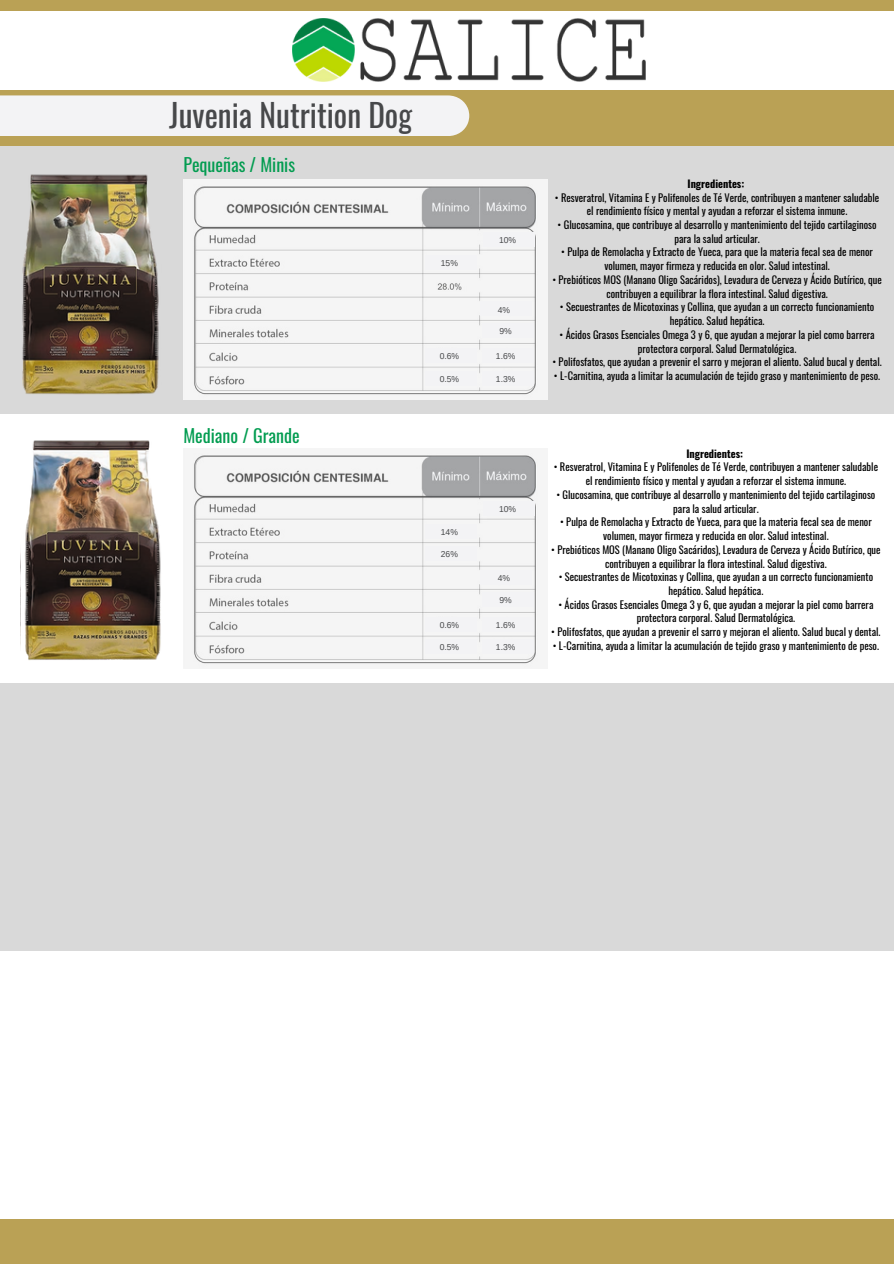
<style>
.page{position:relative;width:894px;height:1264px;background:#fff}
.page>*{position:absolute;margin:0;border:0;box-sizing:border-box;transform-origin:0 0}
.t1{font:31.5px "Oswald";color:#47484a}
.t2{font:18px "Oswald";color:#029c50}
.t3{font:10.5px/13.6px "Oswald";color:#000;text-align:center}
.t4{font:700 10.5px "Oswald";color:#000}
.t5{font:8.55px "Arimo";color:#47484a}
</style>
<div class="page">
<div style="left:0;top:0;width:893px;height:1263px;background:#baa155"></div>
<div style="left:0;top:11px;width:893px;height:78px;background:#fff"></div>
<div style="left:0;top:146px;width:893px;height:268px;background:#d9d9d9"></div>
<div style="left:0;top:950px;width:893px;height:268px;background:#fff"></div>
<div style="left:0;top:682px;width:893px;height:268px;background:#d9d9d9"></div>
<div style="left:0;top:414px;width:893px;height:268px;background:#fff"></div>
<div style="left:0;top:95px;width:469px;height:41px;background:#f3f3f5"></div>
<img style="left:292px;top:19px;width:353px;height:63px">
<img style="left:183px;top:180px;width:364px;height:219px">
<img style="left:0;top:133px;width:162px;height:262px">
<div style="left:425px;top:255px;width:52px;height:15px;background:#f3f3f5"></div>
<div style="left:483px;top:232px;width:52px;height:15px;background:#f3f3f5"></div>
<div style="left:480px;top:301px;width:51px;height:15px;background:#f3f3f5"></div>
<div style="left:482px;top:323px;width:51px;height:15px;background:#f3f3f5"></div>
<div style="left:482px;top:348px;width:51px;height:15px;background:#f3f3f5"></div>
<div style="left:425px;top:348px;width:52px;height:15px;background:#f3f3f5"></div>
<div style="left:482px;top:371px;width:51px;height:14px;background:#f3f3f5"></div>
<div style="left:425px;top:371px;width:52px;height:14px;background:#f3f3f5"></div>
<img style="left:20px;top:440px;width:151px;height:243px">
<img style="left:184px;top:448px;width:354px;height:220px">
<div style="left:425px;top:524px;width:52px;height:14px;background:#f3f3f5"></div>
<div style="left:483px;top:501px;width:52px;height:15px;background:#f3f3f5"></div>
<div style="left:480px;top:570px;width:51px;height:15px;background:#f3f3f5"></div>
<div style="left:482px;top:592px;width:51px;height:14px;background:#f3f3f5"></div>
<div style="left:482px;top:617px;width:51px;height:14px;background:#f3f3f5"></div>
<div style="left:425px;top:617px;width:52px;height:14px;background:#f3f3f5"></div>
<div style="left:482px;top:639px;width:51px;height:15px;background:#f3f3f5"></div>
<div style="left:425px;top:639px;width:52px;height:15px;background:#f3f3f5"></div>
<div style="left:425px;top:546px;width:52px;height:15px;background:#f3f3f5"></div>
<p class="t1" style="left:169px;top:90px;width:244px">Juvenia Nutrition Dog</p>
<p class="t2" style="left:183px;top:150px;width:113px">Pequeñas / Minis</p>
<p class="t2" style="left:183px;top:421px;width:118px">Mediano / Grande</p>
<p class="t5" style="left:441px;top:258px;width:19px">15%</p>
<p class="t5" style="left:499px;top:236px;width:19px">10%</p>
<p class="t5" style="left:497px;top:305px;width:14px">4%</p>
<p class="t5" style="left:499px;top:326px;width:14px">9%</p>
<p class="t5" style="left:439px;top:351px;width:21px">0.6%</p>
<p class="t5" style="left:496px;top:351px;width:21px">1.6%</p>
<p class="t5" style="left:439px;top:374px;width:21px">0.5%</p>
<p class="t5" style="left:496px;top:374px;width:21px">1.3%</p>
<p class="t5" style="left:441px;top:527px;width:19px">14%</p>
<p class="t5" style="left:441px;top:549px;width:19px">26%</p>
<p class="t5" style="left:499px;top:504px;width:19px">10%</p>
<p class="t5" style="left:497px;top:573px;width:14px">4%</p>
<p class="t5" style="left:499px;top:595px;width:14px">9%</p>
<p class="t5" style="left:439px;top:620px;width:21px">0.6%</p>
<p class="t5" style="left:496px;top:620px;width:21px">1.6%</p>
<p class="t5" style="left:439px;top:642px;width:21px">0.5%</p>
<p class="t5" style="left:496px;top:642px;width:21px">1.3%</p>
<p class="t4" style="left:687px;top:175px;width:58px">Ingredientes:</p>
<p class="t3" style="left:555px;top:190px;width:326px">• Resveratrol, Vitamina E y Polifenoles de Té Verde, contribuyen a mantener saludable el rendimiento físico y mental y ayudan a reforzar el sistema inmune.</p>
<p class="t3" style="left:557px;top:217px;width:320px">• Glucosamina, que contribuye al desarrollo y mantenimiento del tejido cartilaginoso para la salud articular.</p>
<p class="t3" style="left:561px;top:245px;width:313px">• Pulpa de Remolacha y Extracto de Yueca, para que la materia fecal sea de menor volumen, mayor firmeza y reducida en olor. Salud intestinal.</p>
<p class="t3" style="left:552px;top:272px;width:331px">• Prebióticos MOS (Manano Oligo Sacáridos), Levadura de Cerveza y Ácido Butírico, que contribuyen a equilibrar la flora intestinal. Salud digestiva.</p>
<p class="t3" style="left:559px;top:300px;width:316px">• Secuestrantes de Micotoxinas y Collina, que ayudan a un correcto funcionamiento hepático. Salud hepática.</p>
<p class="t3" style="left:559px;top:327px;width:316px">• Ácidos Grasos Esenciales Omega 3 y 6, que ayudan a mejorar la piel como barrera protectora corporal. Salud Dermatológica.</p>
<p class="t3" style="left:552px;top:354px;width:331px">• Polifosfatos, que ayudan a prevenir el sarro y mejoran el aliento. Salud bucal y dental.</p>
<p class="t3" style="left:554px;top:368px;width:327px">• L-Carnitina, ayuda a limitar la acumulación de tejido graso y mantenimiento de peso.</p>
<p class="t4" style="left:686px;top:445px;width:58px">Ingredientes:</p>
<p class="t3" style="left:553px;top:460px;width:326px">• Resveratrol, Vitamina E y Polifenoles de Té Verde, contribuyen a mantener saludable el rendimiento físico y mental y ayudan a reforzar el sistema inmune.</p>
<p class="t3" style="left:556px;top:487px;width:320px">• Glucosamina, que contribuye al desarrollo y mantenimiento del tejido cartilaginoso para la salud articular.</p>
<p class="t3" style="left:560px;top:515px;width:313px">• Pulpa de Remolacha y Extracto de Yueca, para que la materia fecal sea de menor volumen, mayor firmeza y reducida en olor. Salud intestinal.</p>
<p class="t3" style="left:551px;top:542px;width:331px">• Prebióticos MOS (Manano Oligo Sacáridos), Levadura de Cerveza y Ácido Butírico, que contribuyen a equilibrar la flora intestinal. Salud digestiva.</p>
<p class="t3" style="left:558px;top:569px;width:316px">• Secuestrantes de Micotoxinas y Collina, que ayudan a un correcto funcionamiento hepático. Salud hepática.</p>
<p class="t3" style="left:558px;top:597px;width:316px">• Ácidos Grasos Esenciales Omega 3 y 6, que ayudan a mejorar la piel como barrera protectora corporal. Salud Dermatológica.</p>
<p class="t3" style="left:551px;top:624px;width:331px">• Polifosfatos, que ayudan a prevenir el sarro y mejoran el aliento. Salud bucal y dental.</p>
<p class="t3" style="left:552px;top:638px;width:327px">• L-Carnitina, ayuda a limitar la acumulación de tejido graso y mantenimiento de peso.</p>
</div>
